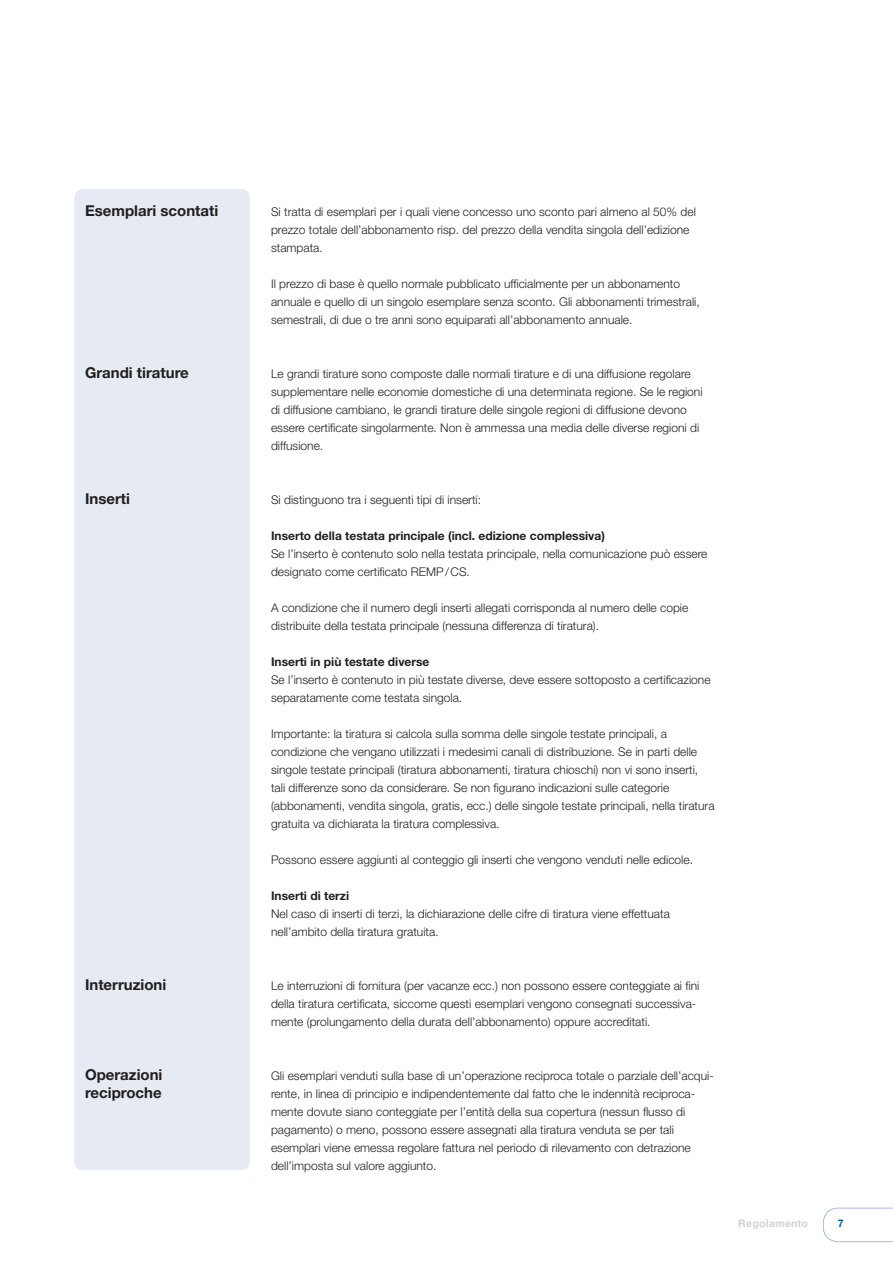
<style>
.page{position:relative;width:893px;height:1263px;background:#fff}
.page>*{position:absolute;margin:0;border:0;box-sizing:border-box;transform-origin:0 0}
.t1{font:700 15px/18px "Helvetica Neue LT Std";color:#231f20}
.t2{font:300 12px/18px "Helvetica Neue LT Std";color:#231f20}
.t3{font:700 12px "Helvetica Neue LT Std";color:#231f20}
.t4{font:700 10.5px "Helvetica Neue LT Std";letter-spacing:.025em;color:#d1d2d4}
.t5{font:700 10.5px "Helvetica Neue LT Std";color:#005b97}
</style>
<div class="page">
<svg style="left:823px;top:1208px;width:70px;height:34px"></svg>
<div style="left:74px;top:189px;width:176px;height:981px;background:#e5eaf3;border-radius:9px"></div>
<p class="t1" style="left:85px;top:201px;width:135px">Esemplari scontati</p>
<p class="t2" style="left:271px;top:202px;width:426px">Si tratta di esemplari per i quali viene concesso uno sconto pari almeno al 50% del prezzo totale dell’abbonamento risp. del prezzo della vendita singola dell’edizione stampata.</p>
<p class="t2" style="left:271px;top:274px;width:430px">Il prezzo di base è quello normale pubblicato ufficialmente per un abbonamento annuale e quello di un singolo esemplare senza sconto. Gli abbonamenti trimestrali, semestrali, di due o tre anni sono equiparati all’abbonamento annuale.</p>
<p class="t1" style="left:85px;top:363px;width:105px">Grandi tirature</p>
<p class="t2" style="left:271px;top:364px;width:433px">Le grandi tirature sono composte dalle normali tirature e di una diffusione regolare supplementare nelle economie domestiche di una determinata regione. Se le regioni di diffusione cambiano, le grandi tirature delle singole regioni di diffusione devono essere certificate singolarmente. Non è ammessa una media delle diverse regioni di diffusione.</p>
<p class="t1" style="left:85px;top:489px;width:46px">Inserti</p>
<p class="t2" style="left:271px;top:490px;width:212px">Si distinguono tra i seguenti tipi di inserti:</p>
<p class="t3" style="left:271px;top:528px;width:335px">Inserto della testata principale (incl. edizione complessiva)</p>
<p class="t2" style="left:271px;top:544px;width:438px">Se l’inserto è contenuto solo nella testata principale, nella comunicazione può essere designato come certificato REMP / CS.</p>
<p class="t2" style="left:271px;top:598px;width:419px">A condizione che il numero degli inserti allegati corrisponda al numero delle copie distribuite della testata principale (nessuna differenza di tiratura).</p>
<p class="t3" style="left:271px;top:654px;width:160px">Inserti in più testate diverse</p>
<p class="t2" style="left:271px;top:670px;width:441px">Se l’inserto è contenuto in più testate diverse, deve essere sottoposto a certificazione separatamente come testata singola.</p>
<p class="t2" style="left:271px;top:724px;width:445px">Importante: la tiratura si calcola sulla somma delle singole testate principali, a condizione che vengano utilizzati i medesimi canali di distribuzione. Se in parti delle singole testate principali (tiratura abbonamenti, tiratura chioschi) non vi sono inserti, tali differenze sono da considerare. Se non figurano indicazioni sulle categorie (abbonamenti, vendita singola, gratis, ecc.) delle singole testate principali, nella tiratura gratuita va dichiarata la tiratura complessiva.</p>
<p class="t2" style="left:271px;top:850px;width:423px">Possono essere aggiunti al conteggio gli inserti che vengono venduti nelle edicole.</p>
<p class="t3" style="left:271px;top:888px;width:80px">Inserti di terzi</p>
<p class="t2" style="left:271px;top:904px;width:400px">Nel caso di inserti di terzi, la dichiarazione delle cifre di tiratura viene effettuata nell’ambito della tiratura gratuita.</p>
<p class="t1" style="left:85px;top:975px;width:83px">Interruzioni</p>
<p class="t2" style="left:271px;top:976px;width:430px">Le interruzioni di fornitura (per vacanze ecc.) non possono essere conteggiate ai fini della tiratura certificata, siccome questi esemplari vengono consegnati successiva&shy;mente (prolungamento della durata dell’abbonamento) oppure accreditati.</p>
<p class="t1" style="left:85px;top:1065px;width:79px">Operazioni reciproche</p>
<p class="t2" style="left:271px;top:1066px;width:444px">Gli esemplari venduti sulla base di un’operazione reciproca totale o parziale dell’acqui&shy;rente, in linea di principio e indipendentemente dal fatto che le indennità reciproca&shy;mente dovute siano conteggiate per l’entità della sua copertura (nessun flusso di pagamento) o meno, possono essere assegnati alla tiratura venduta se per tali esemplari viene emessa regolare fattura nel periodo di rilevamento con detrazione dell’imposta sul valore aggiunto.</p>
<p class="t4" style="left:738px;top:1217px;width:71px">Regolamento</p>
<p class="t5" style="left:838px;top:1217px;width:7px">7</p>
</div>
